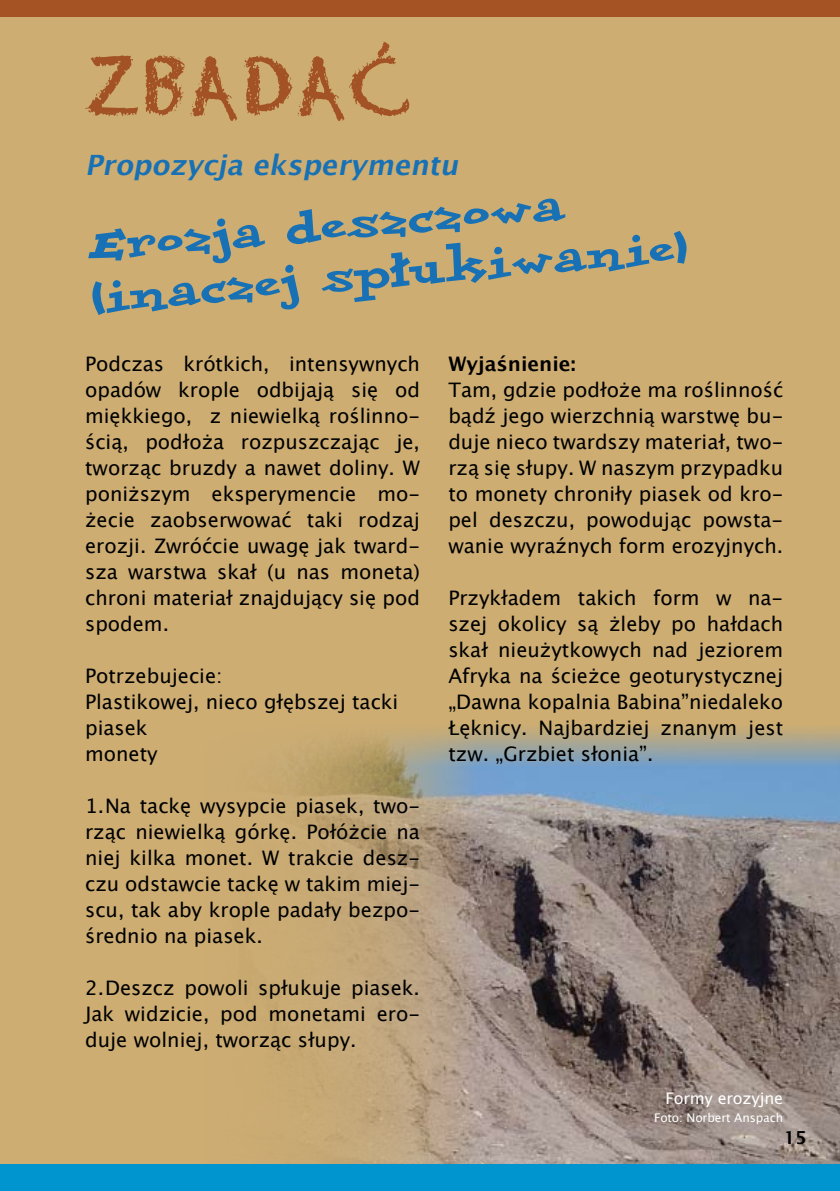
<style>
.page{position:relative;width:840px;height:1191px;background:#fff}
.page>*{position:absolute;margin:0;border:0;box-sizing:border-box;transform-origin:0 0}
.t1{font:900 48px/52px "Dolores";color:#1771b4}
.t2{font:italic 700 28px "Lucida Grande";color:#1771b4}
.t3{font:20px/26px "Lucida Grande";color:#000;text-align:justify}
.t4{font:700 20px "Lucida Grande";color:#000}
.t5{font:600 18px "Lucida Sans";color:#000}
.t6{font:16px "Lucida Grande";letter-spacing:-.01em;color:#fff}
.t7{font:12px "Lucida Grande";letter-spacing:-.01em;color:#fff}
</style>
<div class="page">
<div style="left:0;top:0;width:839px;height:1175px;background:#cdad72"></div>
<img style="left:274px;top:730px;width:565px;height:434px">
<svg style="left:85px;top:41px;width:325px;height:80px"></svg>
<svg style="left:389px;top:257px;width:22px;height:17px"></svg>
<div style="left:0;top:1164px;width:839px;height:27px;background:#0095cf"></div>
<div style="left:0;top:0;width:839px;height:17px;background:#a55325"></div>
<h2 class="t2" style="left:85px;top:142px;width:382px">Propozycja eksperymentu</h2>
<h1 class="t1" style="left:85px;top:222px;width:599px;rotate:-5deg">Erozja deszczowa (inaczej splukiwanie)</h1>
<p class="t3" style="left:85px;top:351px;width:336px">Podczas krótkich, intensywnych opadów krople odbijają się od miękkiego, z niewielką roślinno&shy;ścią, podłoża rozpuszczając je, tworząc bruzdy a nawet doliny. W poniższym eksperymencie mo&shy;żecie zaobserwować taki rodzaj erozji. Zwróćcie uwagę jak tward&shy;sza warstwa skał (u nas moneta) chroni materiał znajdujący się pod spodem.</p>
<p class="t3" style="left:85px;top:663px;width:314px;text-align:left">Potrzebujecie:<br>Plastikowej, nieco głębszej tacki piasek<br>monety</p>
<p class="t3" style="left:85px;top:793px;width:336px">1.Na tackę wysypcie piasek, two&shy;rząc niewielką górkę. Połóżcie na niej kilka monet. W trakcie desz&shy;czu odstawcie tackę w takim miej&shy;scu, tak aby krople padały bezpo&shy;średnio na piasek.</p>
<p class="t3" style="left:85px;top:975px;width:336px">2.Deszcz powoli spłukuje piasek.<br>Jak widzicie, pod monetami ero&shy;duje wolniej, tworząc słupy.</p>
<p class="t4" style="left:448px;top:348px;width:129px">Wyjaśnienie:</p>
<p class="t3" style="left:448px;top:377px;width:336px">Tam, gdzie podłoże ma roślinność bądź jego wierzchnią warstwę bu&shy;duje nieco twardszy materiał, two&shy;rzą się słupy. W naszym przypadku to monety chroniły piasek od kro&shy;pel deszczu, powodując powsta&shy;wanie wyraźnych form erozyjnych.</p>
<p class="t3" style="left:448px;top:585px;width:336px">Przykładem takich form w na&shy;szej okolicy są żleby po hałdach skał nieużytkowych nad jeziorem Afryka na ścieżce geoturystycznej „Dawna kopalnia Babina”niedaleko Łęknicy. Najbardziej znanym jest tzw. „Grzbiet słonia”.</p>
<p class="t6" style="left:665px;top:1088px;width:119px">Formy erozyjne</p>
<p class="t7" style="left:653px;top:1110px;width:131px">Foto: Norbert Anspach</p>
<p class="t5" style="left:783px;top:1126px;width:25px">15</p>
</div>
